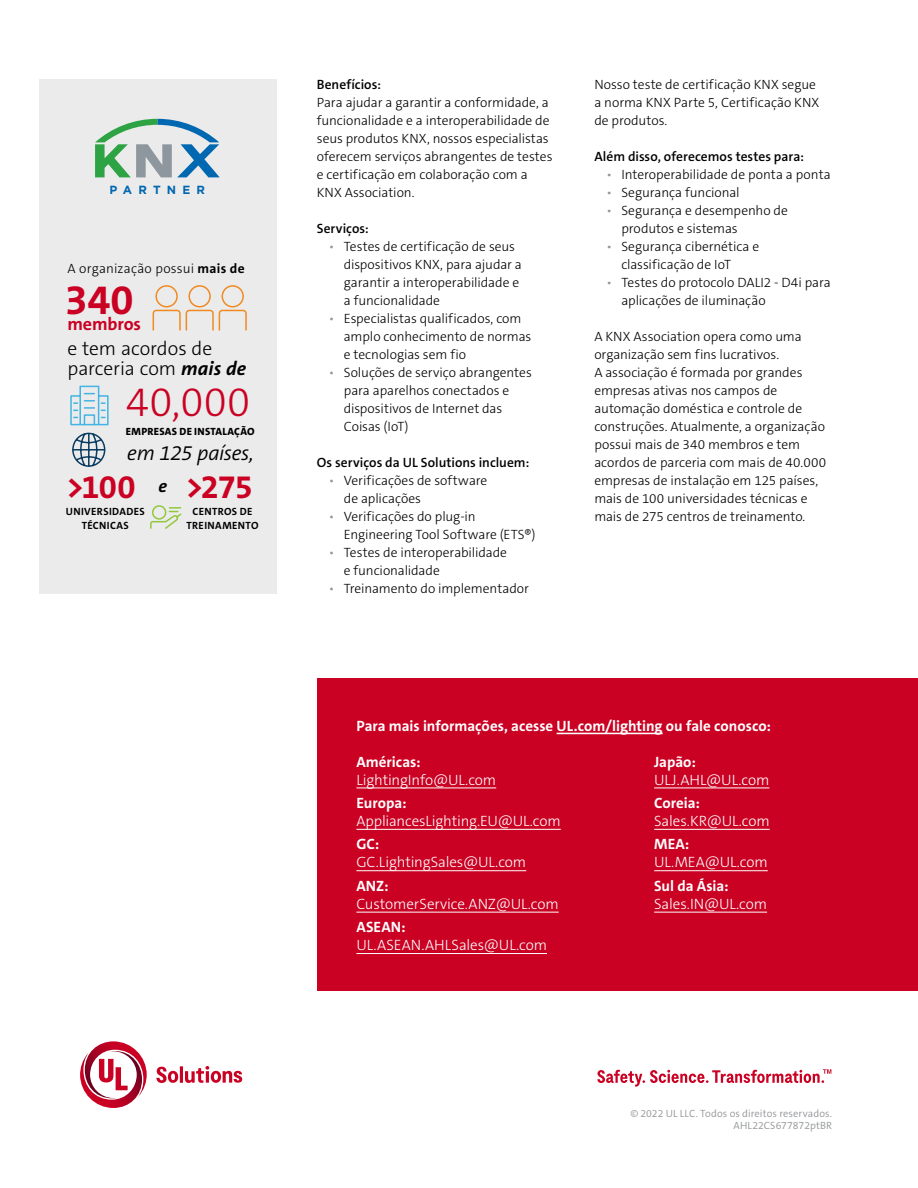
<style>
.page{position:relative;width:918px;height:1188px;background:#fff}
.page>*{position:absolute;margin:0;border:0;box-sizing:border-box;transform-origin:0 0}
.t1{font:300 42px "The Sans C5";color:#ca0123}
.t2{font:700 42px "The Sans C5";color:#ca0123}
.t3{font:700 33px "The Sans C5";letter-spacing:-.03em;color:#ca0123}
.t4{font:italic 300 21px "The Sans C5";letter-spacing:-.02em;color:#000}
.t5{font:300 19.5px/19.5px "The Sans C5";color:#000}
.t6{font:700 18px "The Sans C5";letter-spacing:-.005em;color:#ca0123}
.t7{font:italic 700 18px "The Sans C5";color:#000}
.t8{font:300 15px "The Sans C5";letter-spacing:-.005em;color:#fff}
.t9{font:700 15px "The Sans C5";color:#fff}
.t10{font:300 13.5px/18px "The Sans C5";color:#000}
.t11{font:600 13.5px "The Sans C5";color:#000}
.t12{font:700 11.85px "Gotham";letter-spacing:.52em;color:#0067b1}
.t13{font:300 10.5px/12.6px "The Sans C5";letter-spacing:.01em;color:#939598;text-align:right}
.t14{font:700 10.5px/13.5px "The Sans C5";letter-spacing:.035em;color:#000;text-align:center}
.t15{font:800 10.5px "The Sans C5";letter-spacing:.03em;color:#000}
.s1{font-weight:700}
.s2{font-weight:700;font-style:italic}
.s3{color:#939598}
</style>
<div class="page">
<svg style="left:80px;top:1041px;width:162px;height:67px"></svg>
<svg style="left:597px;top:1069px;width:234px;height:18px"></svg>
<div style="left:317px;top:678px;width:601px;height:312px;background:#ca0123"></div>
<div style="left:40px;top:79px;width:237px;height:515px;background:#ebebeb"></div>
<hr style="left:557px;top:733px;width:106px;height:1px;background:#fff">
<hr style="left:356px;top:788px;width:140px;height:1px;background:#fff">
<hr style="left:356px;top:829px;width:205px;height:1px;background:#fff">
<hr style="left:356px;top:870px;width:170px;height:1px;background:#fff">
<hr style="left:356px;top:912px;width:203px;height:1px;background:#fff">
<hr style="left:356px;top:953px;width:191px;height:1px;background:#fff">
<hr style="left:654px;top:788px;width:115px;height:1px;background:#fff">
<hr style="left:654px;top:829px;width:116px;height:1px;background:#fff">
<hr style="left:654px;top:870px;width:114px;height:1px;background:#fff">
<hr style="left:654px;top:912px;width:113px;height:1px;background:#fff">
<svg style="left:95px;top:119px;width:125px;height:58px"></svg>
<div style="left:155px;top:285px;width:23px;height:22px;border:2px solid #f18a21;border-radius:50%"></div>
<div style="left:189px;top:285px;width:22px;height:22px;border:2px solid #f18a21;border-radius:50%"></div>
<div style="left:222px;top:285px;width:22px;height:22px;border:2px solid #f18a21;border-radius:50%"></div>
<svg style="left:152px;top:309px;width:95px;height:22px"></svg>
<div style="left:152px;top:505px;width:14px;height:15px;border:2px solid #92c83e;border-radius:50%"></div>
<svg style="left:150px;top:506px;width:32px;height:23px"></svg>
<svg style="left:70px;top:385px;width:39px;height:41px"></svg>
<svg style="left:72px;top:432px;width:34px;height:35px"></svg>
<p class="t12" style="left:110px;top:182px;width:97px">PARTNER</p>
<p class="t10" style="left:67px;top:260px;width:179px">A organização possui <span class="s1">mais de</span></p>
<h1 class="t2" style="left:65px;top:273px;width:70px">340</h1>
<h3 class="t6" style="left:67px;top:313px;width:75px">membros</h3>
<h3 class="t5" style="left:67px;top:339px;width:180px">e tem acordos de parceria com <span class="s2">mais de</span></h3>
<h1 class="t1" style="left:126px;top:375px;width:126px">40,000</h1>
<p class="t15" style="left:126px;top:425px;width:130px">EMPRESAS DE INSTALAÇÃO</p>
<h3 class="t4" style="left:127px;top:439px;width:128px">em 125 países,</h3>
<h2 class="t3" style="left:66px;top:465px;width:71px">&gt;100</h2>
<p class="t14" style="left:66px;top:505px;width:80px">UNIVERSIDADES<br>TÉCNICAS</p>
<p class="t14" style="left:187px;top:505px;width:73px">CENTROS DE<br>TREINAMENTO</p>
<h2 class="t3" style="left:186px;top:465px;width:69px">&gt;275</h2>
<h3 class="t7" style="left:158px;top:474px;width:10px">e</h3>
<p class="t11" style="left:317px;top:76px;width:66px">Benefícios:</p>
<p class="t10" style="left:317px;top:94px;width:237px">Para ajudar a garantir a conformidade, a funcionalidade e a interoperabilidade de seus produtos KNX, nossos especialistas oferecem serviços abrangentes de testes e certificação em colaboração com a KNX Association.</p>
<p class="t11" style="left:317px;top:220px;width:54px">Serviços:</p>
<p class="t10" style="left:344px;top:238px;width:180px;text-indent:-15px"><span class="s3">•</span> Testes de certificação de seus dispositivos KNX, para ajudar a garantir a interoperabilidade e a funcionalidade</p>
<p class="t10" style="left:344px;top:310px;width:189px;text-indent:-15px"><span class="s3">•</span> Especialistas qualificados, com amplo conhecimento de normas e tecnologias sem fio</p>
<p class="t10" style="left:344px;top:364px;width:190px;text-indent:-15px"><span class="s3">•</span> Soluções de serviço abrangentes para aparelhos conectados e dispositivos de Internet das<br>Coisas (IoT)</p>
<p class="t11" style="left:317px;top:454px;width:214px">Os serviços da UL Solutions incluem:</p>
<p class="t10" style="left:344px;top:472px;width:145px;text-indent:-15px"><span class="s3">•</span> Verificações de software de aplicações</p>
<p class="t10" style="left:344px;top:508px;width:193px;text-indent:-15px"><span class="s3">•</span> Verificações do plug-in<br>Engineering Tool Software (ETS®)</p>
<p class="t10" style="left:344px;top:544px;width:165px;text-indent:-15px"><span class="s3">•</span> Testes de interoperabilidade e funcionalidade</p>
<p class="t10" style="left:329px;top:580px;width:202px"><span class="s3">•</span> Treinamento do implementador</p>
<p class="t10" style="left:594px;top:76px;width:226px">Nosso teste de certificação KNX segue a norma KNX Parte 5, Certificação KNX de produtos.</p>
<p class="t11" style="left:594px;top:148px;width:211px">Além disso, oferecemos testes para:</p>
<p class="t10" style="left:606px;top:166px;width:226px"><span class="s3">•</span> Interoperabilidade de ponta a ponta</p>
<p class="t10" style="left:606px;top:184px;width:135px"><span class="s3">•</span> Segurança funcional</p>
<p class="t10" style="left:621px;top:202px;width:168px;text-indent:-15px"><span class="s3">•</span> Segurança e desempenho de produtos e sistemas</p>
<p class="t10" style="left:621px;top:238px;width:139px;text-indent:-15px"><span class="s3">•</span> Segurança cibernética e classificação de IoT</p>
<p class="t10" style="left:621px;top:274px;width:211px;text-indent:-15px"><span class="s3">•</span> Testes do protocolo DALI2 - D4i para aplicações de iluminação</p>
<p class="t10" style="left:594px;top:328px;width:233px">A KNX Association opera como uma organização sem fins lucrativos.<br>A associação é formada por grandes empresas ativas nos campos de automação doméstica e controle de construções. Atualmente, a organização possui mais de 340 membros e tem acordos de parceria com mais de 40.000 empresas de instalação em 125 países, mais de 100 universidades técnicas e mais de 275 centros de treinamento.</p>
<p class="t9" style="left:356px;top:716px;width:416px">Para mais informações, acesse UL.com/lighting ou fale conosco:</p>
<p class="t9" style="left:356px;top:752px;width:66px">Américas:</p>
<p class="t8" style="left:356px;top:770px;width:141px">LightingInfo@UL.com</p>
<p class="t9" style="left:356px;top:793px;width:52px">Europa:</p>
<p class="t8" style="left:356px;top:811px;width:206px">AppliancesLighting.EU@UL.com</p>
<p class="t9" style="left:356px;top:835px;width:24px">GC:</p>
<p class="t8" style="left:356px;top:853px;width:171px">GC.LightingSales@UL.com</p>
<p class="t9" style="left:356px;top:876px;width:34px">ANZ:</p>
<p class="t8" style="left:356px;top:894px;width:204px">CustomerService.ANZ@UL.com</p>
<p class="t9" style="left:356px;top:917px;width:51px">ASEAN:</p>
<p class="t8" style="left:356px;top:935px;width:192px">UL.ASEAN.AHLSales@UL.com</p>
<p class="t9" style="left:654px;top:752px;width:43px">Japão:</p>
<p class="t8" style="left:654px;top:770px;width:117px">ULJ.AHL@UL.com</p>
<p class="t9" style="left:654px;top:793px;width:47px">Coreia:</p>
<p class="t8" style="left:654px;top:811px;width:117px">Sales.KR@UL.com</p>
<p class="t9" style="left:654px;top:835px;width:37px">MEA:</p>
<p class="t8" style="left:654px;top:853px;width:115px">UL.MEA@UL.com</p>
<p class="t9" style="left:654px;top:876px;width:76px">Sul da Ásia:</p>
<p class="t8" style="left:654px;top:894px;width:114px">Sales.IN@UL.com</p>
<p class="t13" style="left:630px;top:1107px;width:203px">© 2022 UL LLC. Todos os direitos reservados.<br>AHL22CS677872ptBR</p>
</div>
